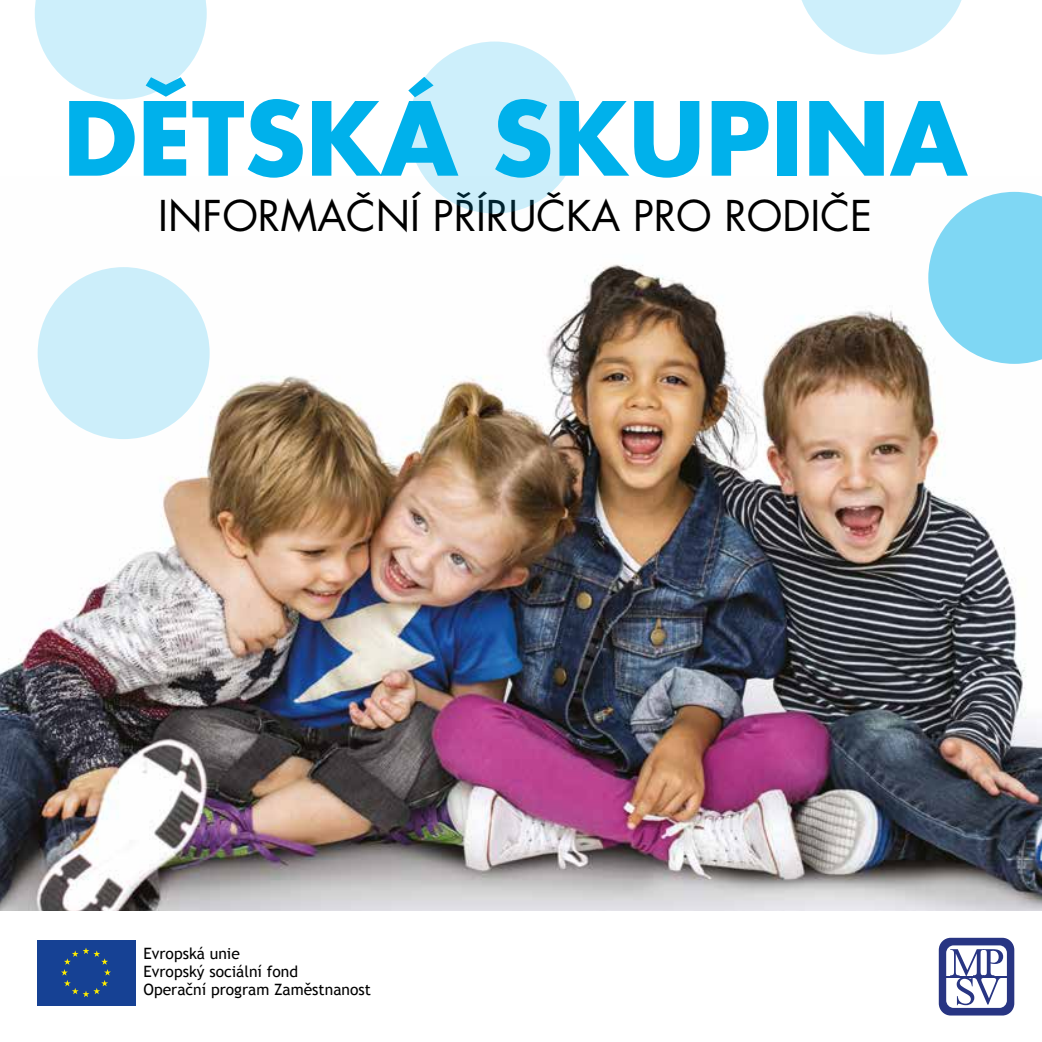
<style>
.page{position:relative;width:1042px;height:1042px;background:#fff}
.page>*{position:absolute;margin:0;border:0;box-sizing:border-box;transform-origin:0 0}
.t1{font:700 99.05px "Futura CE";color:#00b1eb}
.t2{font:41.3px "Futura CE";color:#000}
.t3{font:15.58px/18px "Trebuchet MS";color:#000}
</style>
<div class="page">
<img style="left:0;top:176px;width:1042px;height:735px">
<div style="left:35px;top:938px;width:102px;height:69px;background:linear-gradient(to bottom,#164194,#164194)"></div>
<div style="left:37px;top:939px;width:98px;height:66px;background:#164194"></div>
<svg style="left:61px;top:948px;width:50px;height:49px"></svg>
<svg style="left:939px;top:938px;width:75px;height:77px"></svg>
<svg style="left:928px;top:192px;width:114px;height:172px"></svg>
<div style="left:408px;top:42px;width:172px;height:171px;background:#cdeffb;border-radius:50%"></div>
<svg style="left:35px;top:0;width:172px;height:99px"></svg>
<svg style="left:801px;top:0;width:161px;height:55px"></svg>
<div style="left:38px;top:267px;width:172px;height:172px;background:#cceefa;border-radius:50%"></div>
<h1 class="t1" style="left:63px;top:76px;width:906px">DĚTSKÁ SKUPINA</h1>
<h2 class="t2" style="left:158px;top:192px;width:715px">INFORMAČNÍ PŘÍRUČKA PRO RODIČE</h2>
<p class="t3" style="left:143px;top:945px;width:229px">Evropská unie<br>Evropský sociální fond<br>Operační program Zaměstnanost</p>
</div>
